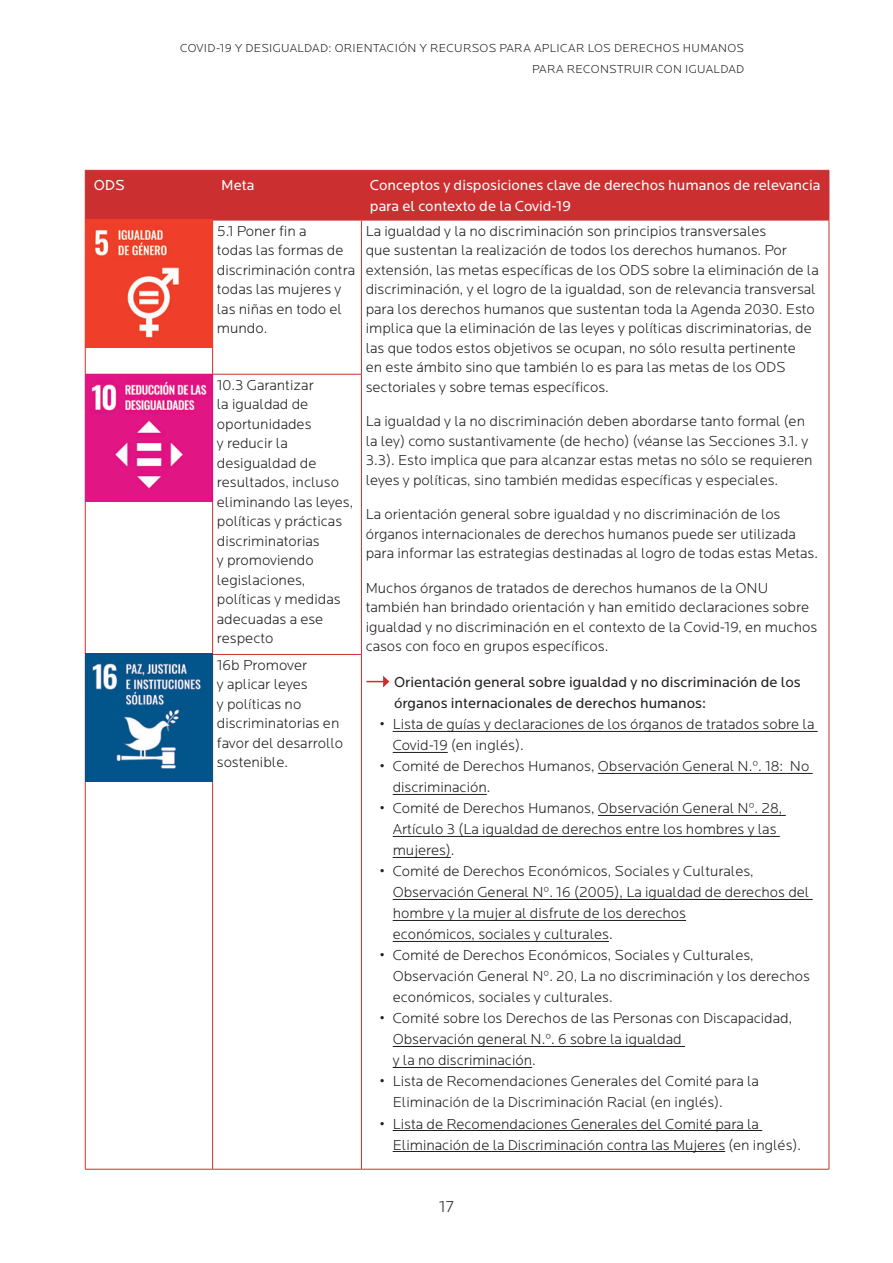
<style>
.page{position:relative;width:893px;height:1263px;background:#fff}
.page>*{position:absolute;margin:0;border:0;box-sizing:border-box;transform-origin:0 0}
.t1{font:300 16.5px "Locator";color:#231f20}
.Brød_bullets{font:300 15px/19.5px "Locator";color:#231f20}
.t2{font:15px/21px "Locator";color:#231f20}
.t3{font:15px/21px "Locator";color:#fff}
.t4{font:300 12px/21.3px "Locator";letter-spacing:.025em;color:#231f20;text-align:right}
</style>
<div class="page">
<div style="left:86px;top:171px;width:743px;height:48px;background:#cb2f30"></div>
<hr style="left:212px;top:171px;width:1px;height:48px;background:#cb2f30">
<hr style="left:361px;top:171px;width:1px;height:48px;background:#cb2f30">
<hr style="left:85px;top:220px;width:1px;height:154px;background:#cb2f30">
<hr style="left:212px;top:221px;width:1px;height:153px;background:#cb2f30">
<hr style="left:361px;top:221px;width:1px;height:153px;background:#cb2f30">
<hr style="left:829px;top:220px;width:1px;height:154px;background:#cb2f30">
<hr style="left:85px;top:374px;width:1px;height:280px;background:#cb2f30">
<hr style="left:213px;top:374px;width:149px;height:1px;background:#cb2f30">
<hr style="left:212px;top:374px;width:1px;height:280px;background:#cb2f30">
<hr style="left:361px;top:374px;width:1px;height:280px;background:#cb2f30">
<hr style="left:829px;top:374px;width:1px;height:280px;background:#cb2f30">
<hr style="left:85px;top:655px;width:1px;height:514px;background:#cb2f30">
<hr style="left:213px;top:654px;width:149px;height:1px;background:#cb2f30">
<hr style="left:212px;top:655px;width:1px;height:514px;background:#cb2f30">
<hr style="left:361px;top:655px;width:1px;height:514px;background:#cb2f30">
<hr style="left:829px;top:654px;width:1px;height:515px;background:#cb2f30">
<hr style="left:85px;top:1169px;width:128px;height:1px;background:#cb2f30">
<hr style="left:213px;top:1169px;width:148px;height:1px;background:#cb2f30">
<hr style="left:361px;top:1169px;width:468px;height:1px;background:#cb2f30">
<hr style="left:85px;top:170px;width:128px;height:1px;background:#cb2f30">
<hr style="left:85px;top:171px;width:1px;height:49px;background:#cb2f30">
<hr style="left:213px;top:170px;width:148px;height:1px;background:#cb2f30">
<hr style="left:361px;top:170px;width:468px;height:1px;background:#cb2f30">
<hr style="left:829px;top:171px;width:1px;height:49px;background:#cb2f30">
<hr style="left:85px;top:219px;width:128px;height:2px;background:#cb2f30">
<hr style="left:213px;top:219px;width:148px;height:2px;background:#cb2f30">
<hr style="left:361px;top:219px;width:468px;height:2px;background:#cb2f30">
<hr style="left:393px;top:731px;width:425px;height:1px;background:#231f20">
<hr style="left:393px;top:752px;width:55px;height:1px;background:#231f20">
<hr style="left:598px;top:773px;width:215px;height:1px;background:#231f20">
<hr style="left:393px;top:794px;width:94px;height:1px;background:#231f20">
<hr style="left:598px;top:815px;width:188px;height:1px;background:#231f20">
<hr style="left:393px;top:836px;width:387px;height:1px;background:#231f20">
<hr style="left:393px;top:857px;width:58px;height:1px;background:#231f20">
<hr style="left:393px;top:899px;width:420px;height:1px;background:#231f20">
<hr style="left:393px;top:920px;width:293px;height:1px;background:#231f20">
<hr style="left:393px;top:941px;width:216px;height:1px;background:#231f20">
<hr style="left:393px;top:1046px;width:292px;height:1px;background:#231f20">
<hr style="left:393px;top:1067px;width:139px;height:1px;background:#231f20">
<hr style="left:393px;top:1130px;width:369px;height:1px;background:#231f20">
<hr style="left:393px;top:1151px;width:332px;height:1px;background:#231f20">
<svg style="left:366px;top:676px;width:23px;height:11px"></svg>
<img style="left:85px;top:220px;width:128px;height:127px">
<img style="left:85px;top:374px;width:128px;height:128px">
<img style="left:85px;top:654px;width:128px;height:127px">
<p class="t4" style="left:180px;top:37px;width:566px">COVID-19 Y DESIGUALDAD: ORIENTACIÓN Y RECURSOS PARA APLICAR LOS DERECHOS HUMANOS<br>PARA RECONSTRUIR CON IGUALDAD</p>
<p class="t3" style="left:94px;top:175px;width:33px">ODS</p>
<p class="t3" style="left:221px;top:175px;width:35px">Meta</p>
<p class="t3" style="left:370px;top:175px;width:452px">Conceptos y disposiciones clave de derechos humanos de relevancia para el contexto de la Covid-19</p>
<p class="Brød_bullets" style="left:217px;top:222px;width:140px">5.1 Poner fin a<br>todas las formas de discriminación contra todas las mujeres y las niñas en todo el mundo.</p>
<p class="Brød_bullets" style="left:366px;top:222px;width:455px">La igualdad y la no discriminación son principios transversales<br>que sustentan la realización de todos los derechos humanos. Por extensión, las metas específicas de los ODS sobre la eliminación de la discriminación, y el logro de la igualdad, son de relevancia transversal para los derechos humanos que sustentan toda la Agenda 2030. Esto implica que la eliminación de las leyes y políticas discriminatorias, de las que todos estos objetivos se ocupan, no sólo resulta pertinente<br>en este ámbito sino que también lo es para las metas de los ODS sectoriales y sobre temas específicos.</p>
<p class="Brød_bullets" style="left:366px;top:412px;width:448px">La igualdad y la no discriminación deben abordarse tanto formal (en la ley) como sustantivamente (de hecho) (véanse las Secciones 3.1. y 3.3). Esto implica que para alcanzar estas metas no sólo se requieren leyes y políticas, sino también medidas específicas y especiales.</p>
<p class="Brød_bullets" style="left:366px;top:505px;width:454px">La orientación general sobre igualdad y no discriminación de los órganos internacionales de derechos humanos puede ser utilizada para informar las estrategias destinadas al logro de todas estas Metas.</p>
<p class="Brød_bullets" style="left:366px;top:579px;width:453px">Muchos órganos de tratados de derechos humanos de la ONU también han brindado orientación y han emitido declaraciones sobre igualdad y no discriminación en el contexto de la Covid-19, en muchos casos con foco en grupos específicos.</p>
<p class="t2" style="left:394px;top:672px;width:408px">Orientación general sobre igualdad y no discriminación de los órganos internacionales de derechos humanos:</p>
<p class="Brød_bullets" style="left:393px;top:714px;width:423px;line-height:21px;text-indent:-13px">• Lista de guías y declaraciones de los órganos de tratados sobre la<br>Covid-19 (en inglés).</p>
<p class="Brød_bullets" style="left:393px;top:756px;width:418px;line-height:21px;text-indent:-13px">• Comité de Derechos Humanos, Observación General N.º. 18: No discriminación.</p>
<p class="Brød_bullets" style="left:393px;top:798px;width:391px;line-height:21px;text-indent:-13px">• Comité de Derechos Humanos, Observación General Nº. 28,<br>Artículo 3 (La igualdad de derechos entre los hombres y las mujeres).</p>
<p class="Brød_bullets" style="left:393px;top:861px;width:418px;line-height:21px;text-indent:-13px">• Comité de Derechos Económicos, Sociales y Culturales, Observación General Nº. 16 (2005), La igualdad de derechos del hombre y la mujer al disfrute de los derechos<br>económicos, sociales y culturales.</p>
<p class="Brød_bullets" style="left:393px;top:945px;width:419px;line-height:21px;text-indent:-13px">• Comité de Derechos Económicos, Sociales y Culturales,<br>Observación General Nº. 20, La no discriminación y los derechos económicos, sociales y culturales.</p>
<p class="Brød_bullets" style="left:393px;top:1008px;width:401px;line-height:21px;text-indent:-13px">• Comité sobre los Derechos de las Personas con Discapacidad,<br>Observación general N.º. 6 sobre la igualdad<br>y la no discriminación.</p>
<p class="Brød_bullets" style="left:393px;top:1071px;width:368px;line-height:21px;text-indent:-13px">• Lista de Recomendaciones Generales del Comité para la<br>Eliminación de la Discriminación Racial (en inglés).</p>
<p class="Brød_bullets" style="left:393px;top:1113px;width:410px;line-height:21px;text-indent:-13px">• Lista de Recomendaciones Generales del Comité para la<br>Eliminación de la Discriminación contra las Mujeres (en inglés).</p>
<p class="Brød_bullets" style="left:217px;top:375px;width:138px">10.3 Garantizar<br>la igualdad de oportunidades<br>y reducir la desigualdad de resultados, incluso eliminando las leyes, políticas y prácticas discriminatorias<br>y promoviendo legislaciones, políticas y medidas adecuadas a ese respecto</p>
<p class="Brød_bullets" style="left:217px;top:656px;width:128px">16b Promover<br>y aplicar leyes<br>y políticas no discriminatorias en favor del desarrollo sostenible.</p>
<p class="t1" style="left:439px;top:1198px;width:16px">17</p>
</div>
